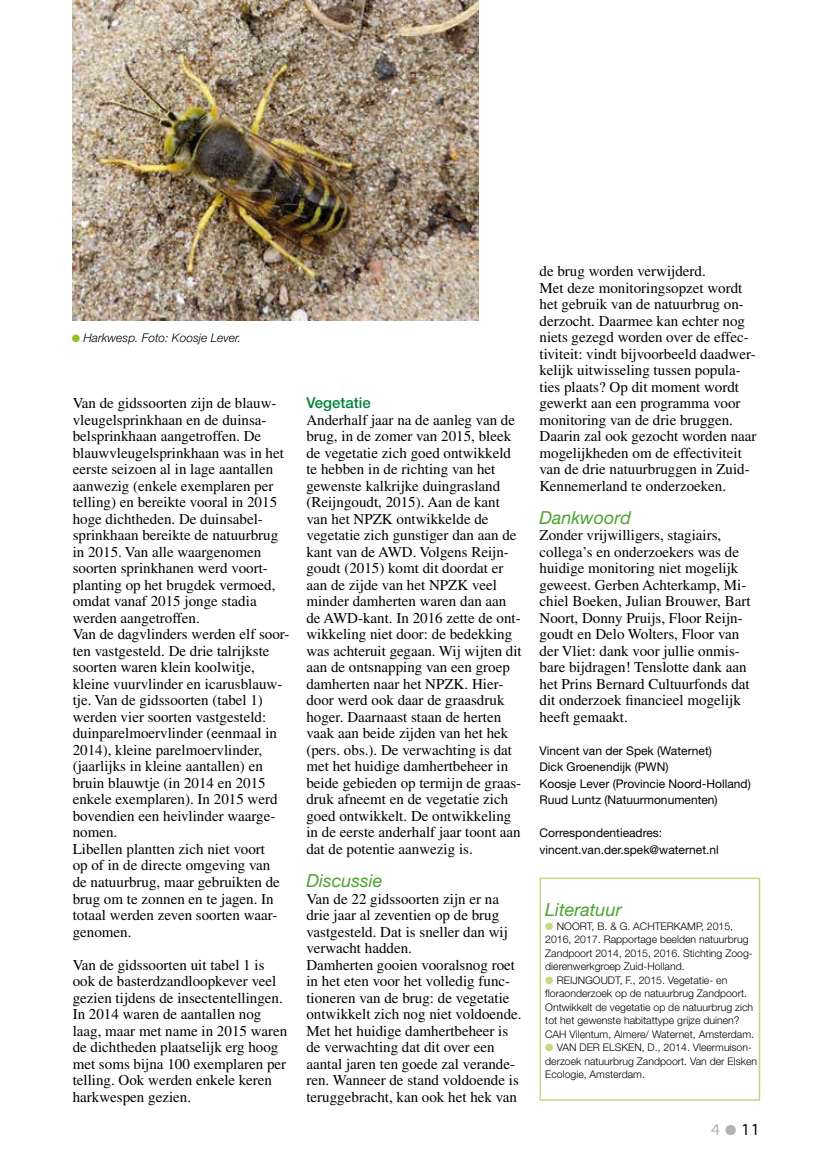
<style>
.page{position:relative;width:830px;height:1174px;background:#fff}
.page>*{position:absolute;margin:0;border:0;box-sizing:border-box;transform-origin:0 0}
.t1{font:italic 18px "Helvetica Neue LT Std";color:#4ca22f}
.t2{font:15px/16.5px "Times LT Std";color:#000}
.t3{font:500 15px "Helvetica Neue LT Std";color:#008237}
.t4{font:14.25px "Geneva";color:#000}
.t5{font:12px/16.5px "Helvetica Neue LT Std";color:#000}
.t6{font:italic 300 12px "Helvetica Neue LT Std";color:#000}
.t7{font:300 10.5px/13.5px "Helvetica Neue LT Std";color:#000}
.s1{color:#95c11f}
.s2{color:#c5d984}
.s3{color:#b3b2b2}
</style>
<div class="page">
<img style="left:72px;top:0;width:406px;height:320px">
<div style="left:539px;top:877px;width:220px;height:223px;border:2px solid #c5d984"></div>
<p class="t6" style="left:72px;top:331px;width:171px"><span class="s1">●</span> Harkwesp. Foto: Koosje Lever.</p>
<p class="t2" style="left:73px;top:395px;width:218px">Van de gidssoorten zijn de blauw&shy;vleugelsprinkhaan en de duinsa&shy;belsprinkhaan aangetroffen. De blauwvleugelsprinkhaan was in het eerste seizoen al in lage aantallen aanwezig (enkele exemplaren per telling) en bereikte vooral in 2015 hoge dichtheden. De duinsabel&shy;sprinkhaan bereikte de natuurbrug in 2015. Van alle waargenomen soorten sprinkhanen werd voort&shy;planting op het brugdek vermoed, omdat vanaf 2015 jonge stadia werden aangetroffen.<br>Van de dagvlinders werden elf soor&shy;ten vastgesteld. De drie talrijkste soorten waren klein koolwitje, kleine vuurvlinder en icarusblauw&shy;tje. Van de gidssoorten (tabel 1) werden vier soorten vastgesteld: duinparelmoervlinder (eenmaal in<br>2014), kleine parelmoervlinder, (jaarlijks in kleine aantallen) en bruin blauwtje (in 2014 en 2015 enkele exemplaren). In 2015 werd bovendien een heivlinder waarge&shy;nomen.<br>Libellen plantten zich niet voort<br>op of in de directe omgeving van<br>de natuurbrug, maar gebruikten de brug om te zonnen en te jagen. In totaal werden zeven soorten waar&shy;genomen.</p>
<p class="t2" style="left:73px;top:956px;width:216px">Van de gidssoorten uit tabel 1 is ook de basterdzandloopkever veel gezien tijdens de insectentellingen.<br>In 2014 waren de aantallen nog laag, maar met name in 2015 waren de dichtheden plaatselijk erg hoog met soms bijna 100 exemplaren per telling. Ook werden enkele keren harkwespen gezien.</p>
<p class="t3" style="left:306px;top:394px;width:66px">Vegetatie</p>
<p class="t2" style="left:306px;top:411px;width:217px">Anderhalf jaar na de aanleg van de brug, in de zomer van 2015, bleek de vegetatie zich goed ontwikkeld te hebben in de richting van het gewenste kalkrijke duingrasland (Reijngoudt, 2015). Aan de kant van het NPZK ontwikkelde de vegetatie zich gunstiger dan aan de kant van de AWD. Volgens Reijn&shy;goudt (2015) komt dit doordat er aan de zijde van het NPZK veel minder damherten waren dan aan de AWD-kant. In 2016 zette de ont&shy;wikkeling niet door: de bedekking was achteruit gegaan. Wij wijten dit aan de ontsnapping van een groep damherten naar het NPZK. Hier&shy;door werd ook daar de graasdruk hoger. Daarnaast staan de herten vaak aan beide zijden van het hek (pers. obs.). De verwachting is dat met het huidige damhertbeheer in beide gebieden op termijn de graas&shy;druk afneemt en de vegetatie zich goed ontwikkelt. De ontwikkeling in de eerste anderhalf jaar toont aan dat de potentie aanwezig is.</p>
<p class="t1" style="left:306px;top:869px;width:77px">Discussie</p>
<p class="t2" style="left:306px;top:890px;width:216px">Van de 22 gidssoorten zijn er na drie jaar al zeventien op de brug vastgesteld. Dat is sneller dan wij verwacht hadden.<br>Damherten gooien vooralsnog roet in het eten voor het volledig func&shy;tioneren van de brug: de vegetatie ontwikkelt zich nog niet voldoende.<br>Met het huidige damhertbeheer is de verwachting dat dit over een aantal jaren ten goede zal verande&shy;ren. Wanneer de stand voldoende is teruggebracht, kan ook het hek van</p>
<p class="t2" style="left:539px;top:263px;width:218px">de brug worden verwijderd.<br>Met deze monitoringsopzet wordt het gebruik van de natuurbrug on&shy;derzocht. Daarmee kan echter nog niets gezegd worden over de effec&shy;tiviteit: vindt bijvoorbeeld daadwer&shy;kelijk uitwisseling tussen popula&shy;ties plaats? Op dit moment wordt gewerkt aan een programma voor monitoring van de drie bruggen.<br>Daarin zal ook gezocht worden naar mogelijkheden om de effectiviteit van de drie natuurbruggen in Zuid-Kennemerland te onderzoeken.</p>
<p class="t1" style="left:539px;top:506px;width:93px">Dankwoord</p>
<p class="t2" style="left:539px;top:527px;width:212px">Zonder vrijwilligers, stagiairs, collega’s en onderzoekers was de huidige monitoring niet mogelijk geweest. Gerben Achterkamp, Mi&shy;chiel Boeken, Julian Brouwer, Bart<br>Noort, Donny Pruijs, Floor Reijn&shy;goudt en Delo Wolters, Floor van der Vliet: dank voor jullie onmis&shy;bare bijdragen! Tenslotte dank aan het Prins Bernard Cultuurfonds dat dit onderzoek financieel mogelijk heeft gemaakt.</p>
<p class="t5" style="left:539px;top:742px;width:213px">Vincent van der Spek (Waternet)<br>Dick Groenendijk (PWN)<br>Koosje Lever (Provincie Noord-Holland)<br>Ruud Luntz (Natuurmonumenten)</p>
<p class="t5" style="left:539px;top:824px;width:181px">Correspondentieadres: vincent.van.der.spek@waternet.nl</p>
<p class="t1" style="left:545px;top:898px;width:78px">Literatuur</p>
<p class="t7" style="left:545px;top:918px;width:209px"><span class="s2">●</span> NOORT, B. &amp; G. ACHTERKAMP, 2015, 2016, 2017. Rapportage beelden natuurbrug Zandpoort 2014, 2015, 2016. Stichting Zoog&shy;dierenwerkgroep Zuid-Holland.</p>
<p class="t7" style="left:545px;top:972px;width:210px"><span class="s2">●</span> REIJNGOUDT, F., 2015. Vegetatie- en floraonderzoek op de natuurbrug Zandpoort.<br>Ontwikkelt de vegetatie op de natuurbrug zich tot het gewenste habitattype grijze duinen?<br>CAH Vilentum, Almere/ Waternet, Amsterdam.</p>
<p class="t7" style="left:545px;top:1040px;width:213px"><span class="s2">●</span> VAN DER ELSKEN, D., 2014. Vleermuison&shy;derzoek natuurbrug Zandpoort. Van der Elsken<br>Ecologie, Amsterdam.</p>
<p class="t4" style="left:710px;top:1121px;width:51px"><span class="s3">4</span> <span class="s3">●</span> 11</p>
</div>
